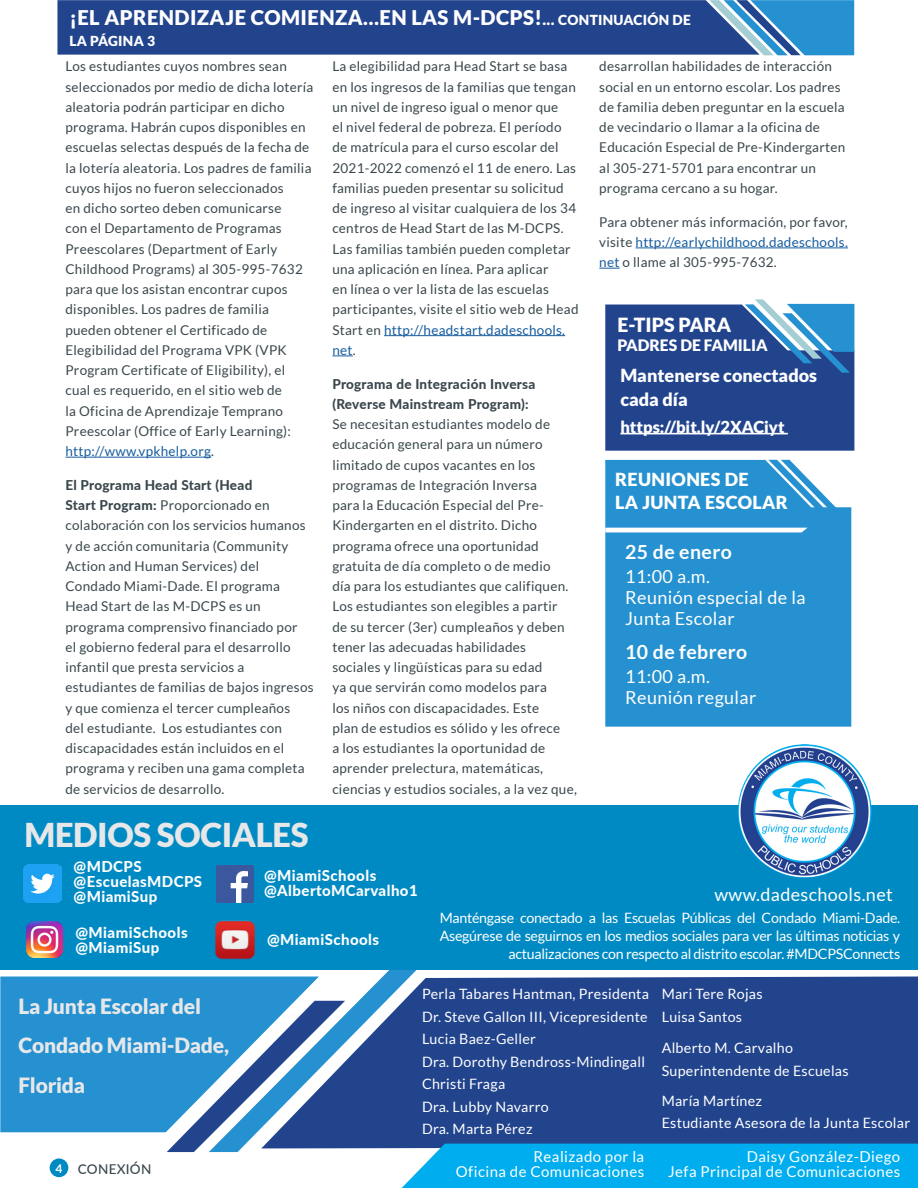
<style>
.page{position:relative;width:918px;height:1188px;background:#fff}
.page>*{position:absolute;margin:0;border:0;box-sizing:border-box;transform-origin:0 0}
.t1{font:900 32.85px "Lato";letter-spacing:-.01em;color:#e6e7e9}
.t2{font:900 21px "Lato";letter-spacing:-.01em;color:#e6e7e9}
.t3{font:900 20.25px "Lato";letter-spacing:.02em;color:#fff}
.Paragraph_Style{font:700 19.5px "Lato";letter-spacing:.02em;color:#fff}
.t4{font:900 19.5px "Lato";color:#fff}
.Paragraph_Style-2{font:18px/21px "Lato";letter-spacing:.02em;color:#fff}
.t5{font:900 18px/24px "Lato";color:#fff}
.t6{font:900 18px "Lato";letter-spacing:.02em;color:#fff}
.t7{font:900 16.5px "Lato";color:#fff}
.t8{font:900 15.75px "Lato";color:#fff}
.t9{font:800 15px "Lato";letter-spacing:.03em;color:#fff}
.t10{font:15px "Lato";letter-spacing:.03em;color:#fff}
.t11{font:14.25px/22.5px "Lato";letter-spacing:.02em;color:#fff}
.t12{font:14.25px/18px "Lato";letter-spacing:-.02em;color:#fff;text-align:right}
.t13{font:900 13.8px "Lato";letter-spacing:.02em;color:#fff}
.Paragraph_Style-3{font:13.5px/20.2px "Lato";letter-spacing:.02em;color:#3a474c}
.Paragraph_Style-4{font:800 13.5px/20.2px "Lato";letter-spacing:.02em;color:#3a474c}
.t14{font:500 13.5px "Lato";letter-spacing:.02em;color:#3a474c}
.t15{font:700 12px "Lato";color:#fff}
.s1{font-size:16.2px}
.s2{font-size:13.8px}
.s3{color:#175d9e}
.s4{font-weight:800}
</style>
<div class="page">
<hr style="left:65px;top:457px;width:146px;height:1px;background:#175d9e">
<hr style="left:384px;top:335px;width:181px;height:1px;background:#175d9e">
<svg style="left:332px;top:355px;width:21px;height:1px"></svg>
<hr style="left:636px;top:247px;width:212px;height:1px;background:#175d9e">
<svg style="left:599px;top:268px;width:21px;height:1px"></svg>
<div style="left:50px;top:1158px;width:18px;height:19px;background:#008ac3;border-radius:50%"></div>
<div style="left:605px;top:460px;width:246px;height:267px;background:#2591d0"></div>
<svg style="left:768px;top:460px;width:81px;height:61px"></svg>
<svg style="left:605px;top:528px;width:203px;height:4px"></svg>
<svg style="left:605px;top:299px;width:249px;height:152px;background:#32589b"></svg>
<hr style="left:620px;top:433px;width:168px;height:1px;background:#fff">
<div style="left:0;top:805px;width:918px;height:165px;background:#008ac3"></div>
<img style="left:738px;top:744px;width:134px;height:134px;border-radius:67px">
<img style="left:24px;top:864px;width:38px;height:38px">
<img style="left:217px;top:866px;width:36px;height:36px">
<img style="left:26px;top:921px;width:36px;height:37px">
<img style="left:216px;top:921px;width:38px;height:38px">
<div style="left:0;top:977px;width:167px;height:155px;background:#2591d0"></div>
<svg style="left:167px;top:970px;width:751px;height:218px;background:#4076b2"></svg>
<svg style="left:57px;top:0;width:797px;height:55px;background:#2a5398"></svg>
<p class="t3" style="left:69px;top:5px;width:623px">¡EL APRENDIZAJE COMIENZA…EN LAS M-DCPS!<span class="s1">...</span> <span class="s2">CONTINUACIÓN DE</span></p>
<p class="t13" style="left:69px;top:32px;width:87px">LA PÁGINA 3</p>
<p class="Paragraph_Style-3" style="left:65px;top:56px;width:250px">Los estudiantes cuyos nombres sean seleccionados por medio de dicha lotería aleatoria podrán participar en dicho programa. Habrán cupos disponibles en escuelas selectas después de la fecha de la lotería aleatoria. Los padres de familia cuyos hijos no fueron seleccionados<br>en dicho sorteo deben comunicarse<br>con el Departamento de Programas Preescolares (Department of Early Childhood Programs) al 305-995-7632 para que los asistan encontrar cupos disponibles. Los padres de familia pueden obtener el Certificado de Elegibilidad del Programa VPK (VPK Program Certificate of Eligibility), el cual es requerido, en el sitio web de<br>la Oficina de Aprendizaje Temprano Preescolar (Office of Early Learning): <span class="s3">http://www.vpkhelp.org</span>.</p>
<p class="Paragraph_Style-3" style="left:65px;top:475px;width:250px"><span class="s4">El Programa Head Start (Head<br>Start Program:</span> Proporcionado en colaboración con los servicios humanos y de acción comunitaria (Community Action and Human Services) del Condado Miami-Dade. El programa Head Start de las M-DCPS es un programa comprensivo financiado por<br>el gobierno federal para el desarrollo infantil que presta servicios a estudiantes de familias de bajos ingresos y que comienza el tercer cumpleaños<br>del estudiante. Los estudiantes con discapacidades están incluidos en el programa y reciben una gama completa de servicios de desarrollo.</p>
<p class="t1" style="left:24px;top:815px;width:286px">MEDIOS SOCIALES</p>
<p class="Paragraph_Style-3" style="left:332px;top:56px;width:248px">La elegibilidad para Head Start se basa en los ingresos de la familias que tengan un nivel de ingreso igual o menor que<br>el nivel federal de pobreza. El período de matrícula para el curso escolar del 2021-2022 comenzó el 11 de enero. Las familias pueden presentar su solicitud de ingreso al visitar cualquiera de los 34 centros de Head Start de las M-DCPS.<br>Las familias también pueden completar una aplicación en línea. Para aplicar<br>en línea o ver la lista de las escuelas participantes, visite el sitio web de Head Start en <span class="s3">http://headstart.dadeschools. net</span>.</p>
<p class="Paragraph_Style-4" style="left:332px;top:373px;width:205px">Programa de Integración Inversa (Reverse Mainstream Program):</p>
<p class="Paragraph_Style-3" style="left:332px;top:414px;width:246px">Se necesitan estudiantes modelo de educación general para un número limitado de cupos vacantes en los programas de Integración Inversa<br>para la Educación Especial del Pre-Kindergarten en el distrito. Dicho programa ofrece una oportunidad gratuita de día completo o de medio<br>día para los estudiantes que califiquen.<br>Los estudiantes son elegibles a partir<br>de su tercer (3er) cumpleaños y deben tener las adecuadas habilidades sociales y lingüísticas para su edad<br>ya que servirán como modelos para<br>los niños con discapacidades. Este<br>plan de estudios es sólido y les ofrece<br>a los estudiantes la oportunidad de aprender prelectura, matemáticas, ciencias y estudios sociales, a la vez que,</p>
<p class="t9" style="left:74px;top:855px;width:70px">@MDCPS</p>
<p class="t9" style="left:74px;top:870px;width:130px">@EscuelasMDCPS</p>
<p class="t9" style="left:74px;top:885px;width:85px">@MiamiSup</p>
<p class="t9" style="left:264px;top:864px;width:114px">@MiamiSchools</p>
<p class="t9" style="left:264px;top:879px;width:155px">@AlbertoMCarvalho1</p>
<p class="Paragraph_Style-3" style="left:599px;top:56px;width:247px">desarrollan habilidades de interacción social en un entorno escolar. Los padres de familia deben preguntar en la escuela de vecindario o llamar a la oficina de Educación Especial de Pre-Kindergarten al 305-271-5701 para encontrar un programa cercano a su hogar.</p>
<p class="Paragraph_Style-3" style="left:599px;top:212px;width:250px;text-align:justify">Para obtener más información, por favor, visite <span class="s3">http://earlychildhood.dadeschools. net</span> o llame al 305-995-7632.</p>
<p class="t4" style="left:617px;top:313px;width:115px">E-TIPS PARA</p>
<p class="t8" style="left:617px;top:336px;width:152px">PADRES DE FAMILIA</p>
<p class="t5" style="left:620px;top:363px;width:198px">Mantenerse conectados cada día</p>
<p class="t7" style="left:620px;top:417px;width:166px">https://bit.ly/2XACiyt</p>
<p class="t6" style="left:615px;top:469px;width:135px">REUNIONES DE</p>
<p class="t6" style="left:615px;top:492px;width:174px">LA JUNTA ESCOLAR</p>
<p class="Paragraph_Style" style="left:625px;top:541px;width:108px">25 de enero</p>
<p class="Paragraph_Style-2" style="left:625px;top:566px;width:86px">11:00 a.m.</p>
<p class="Paragraph_Style-2" style="left:625px;top:587px;width:182px">Reunión especial de la<br>Junta Escolar</p>
<p class="Paragraph_Style" style="left:625px;top:641px;width:124px">10 de febrero</p>
<p class="Paragraph_Style-2" style="left:625px;top:666px;width:86px">11:00 a.m.</p>
<p class="Paragraph_Style-2" style="left:625px;top:687px;width:133px">Reunión regular</p>
<p class="Paragraph_Style-2" style="left:714px;top:884px;width:180px">www.dadeschools.net</p>
<p class="t9" style="left:76px;top:922px;width:114px">@MiamiSchools</p>
<p class="t9" style="left:76px;top:937px;width:85px">@MiamiSup</p>
<p class="t2" style="left:18px;top:994px;width:184px">La Junta Escolar del</p>
<p class="t2" style="left:18px;top:1033px;width:212px">Condado Miami-Dade,</p>
<p class="t2" style="left:18px;top:1073px;width:68px">Florida</p>
<p class="t15" style="left:56px;top:1161px;width:8px">4</p>
<p class="t14" style="left:78px;top:1159px;width:75px">CONEXIÓN</p>
<p class="t9" style="left:267px;top:929px;width:114px">@MiamiSchools</p>
<p class="t12" style="left:440px;top:909px;width:462px">Manténgase conectado a las Escuelas Públicas del Condado Miami-Dade.<br>Asegúrese de seguirnos en los medios sociales para ver las últimas noticias y actualizaciones con respecto al distrito escolar. #MDCPSConnects</p>
<p class="t11" style="left:422px;top:983px;width:229px">Perla Tabares Hantman, Presidenta<br>Dr. Steve Gallon III, Vicepresidente</p>
<p class="t11" style="left:422px;top:1028px;width:115px">Lucia Baez-Geller</p>
<p class="t11" style="left:422px;top:1050px;width:224px">Dra. Dorothy Bendross-Mindingall</p>
<p class="t11" style="left:422px;top:1073px;width:85px">Christi Fraga</p>
<p class="t11" style="left:422px;top:1095px;width:128px">Dra. Lubby Navarro</p>
<p class="t11" style="left:422px;top:1118px;width:112px">Dra. Marta Pérez</p>
<p class="t10" style="left:534px;top:1148px;width:112px">Realizado por la</p>
<p class="t10" style="left:456px;top:1163px;width:190px">Oficina de Comunicaciones</p>
<p class="t11" style="left:662px;top:983px;width:102px">Mari Tere Rojas</p>
<p class="t11" style="left:662px;top:1005px;width:82px">Luisa Santos</p>
<p class="t11" style="left:662px;top:1037px;width:133px">Alberto M. Carvalho</p>
<p class="t11" style="left:662px;top:1059px;width:188px">Superintendente de Escuelas</p>
<p class="t11" style="left:662px;top:1089px;width:102px">María Martínez</p>
<p class="t11" style="left:662px;top:1112px;width:250px">Estudiante Asesora de la Junta Escolar</p>
<p class="t10" style="left:747px;top:1148px;width:155px">Daisy González-Diego</p>
<p class="t10" style="left:668px;top:1163px;width:233px">Jefa Principal de Comunicaciones</p>
</div>
